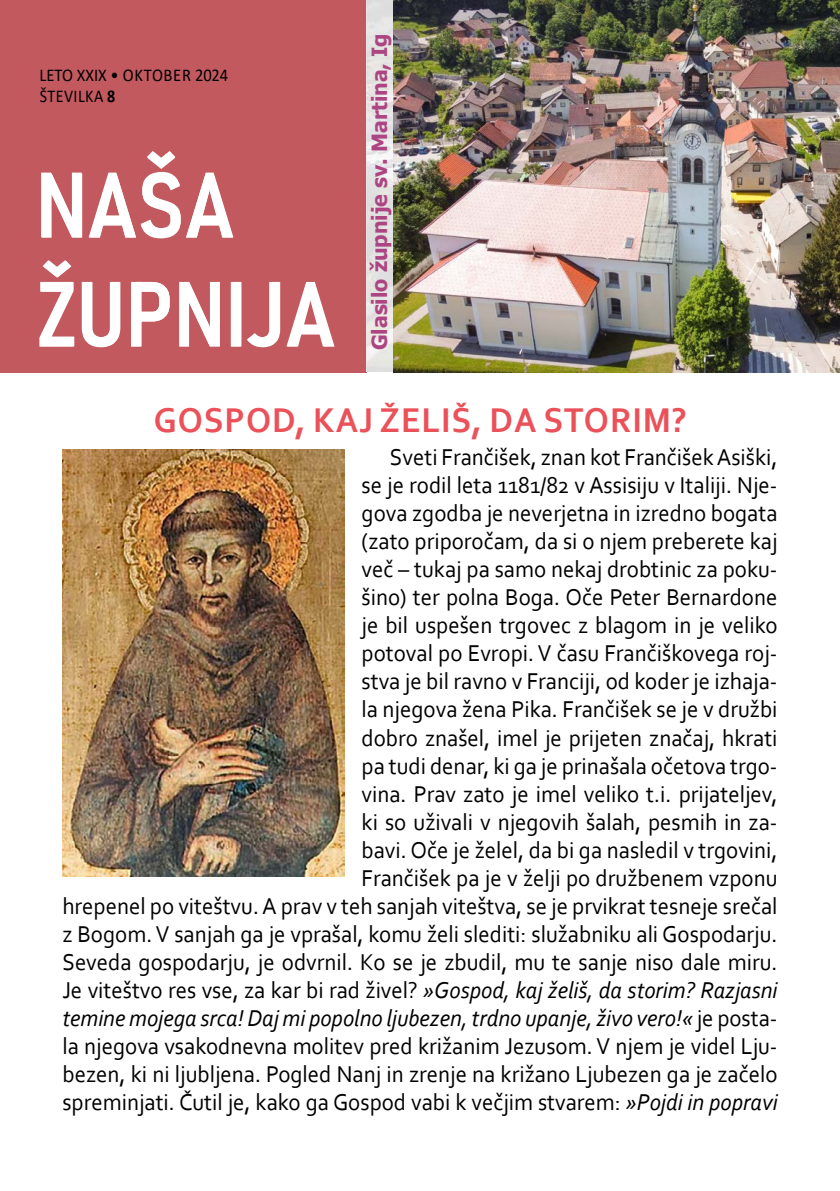
<style>
.page{position:relative;width:840px;height:1191px;background:#fff}
.page>*{position:absolute;margin:0;border:0;box-sizing:border-box;transform-origin:0 0}
.t1{font:700 36px "Corbel";letter-spacing:.03em;color:#ea5159;scale:.95 1}
.t2{font:24px/28px "Corbel";color:#000;text-align:right;scale:.95 1}
.t3{font:700 21.2px "Tahoma";color:#ad4582}
.t4{font:18px/21.6px "Calibri";letter-spacing:.025em;color:#000;scale:.92 1}
.s1{font-weight:700}
.s2{font-style:italic}
</style>
<div class="page">
<img style="left:366px;top:0;width:473px;height:372px">
<div style="left:0;top:0;width:366px;height:372px;background:#c2595f"></div>
<svg style="left:40px;top:152px;width:293px;height:195px"></svg>
<img style="left:62px;top:449px;width:282px;height:427px">
<p class="t4" style="left:39px;top:63px;width:207px">LETO XXIX • OKTOBER 2024<br>ŠTEVILKA <span class="s1">8</span></p>
<p class="t3" style="left:366px;top:350px;width:318px;rotate:-90deg">Glasilo župnije sv. Martina, Ig</p>
<h1 class="t1" style="left:154px;top:397px;width:562px">GOSPOD, KAJ ŽELIŠ, DA STORIM?</h1>
<p class="t2" style="left:62px;top:443px;width:754px">Sveti Frančišek, znan kot Frančišek Asiški,<br>se je rodil leta 1181/82 v Assisiju v Italiji. Nje-<br>gova zgodba je neverjetna in izredno bogata<br>(zato priporočam, da si o njem preberete kaj<br>več – tukaj pa samo nekaj drobtinic za poku-<br>šino) ter polna Boga. Oče Peter Bernardone<br>je bil uspešen trgovec z blagom in je veliko<br>potoval po Evropi. V času Frančiškovega roj-<br>stva je bil ravno v Franciji, od koder je izhaja-<br>la njegova žena Pika. Frančišek se je v družbi<br>dobro znašel, imel je prijeten značaj, hkrati<br>pa tudi denar, ki ga je prinašala očetova trgo-<br>vina. Prav zato je imel veliko t.i. prijateljev,<br>ki so uživali v njegovih šalah, pesmih in za-<br>bavi. Oče je želel, da bi ga nasledil v trgovini,<br>Frančišek pa je v želji po družbenem vzponu<br>hrepenel po viteštvu. A prav v teh sanjah viteštva, se je prvikrat tesneje srečal z Bogom. V sanjah ga je vprašal, komu želi slediti: služabniku ali Gospodarju.<br>Seveda gospodarju, je odvrnil. Ko se je zbudil, mu te sanje niso dale miru.<br>Je viteštvo res vse, za kar bi rad živel? <span class="s2">»Gospod, kaj želiš, da storim? Razjasni temine mojega srca! Daj mi popolno ljubezen, trdno upanje, živo vero!«</span> je posta&shy;la njegova vsakodnevna molitev pred križanim Jezusom. V njem je videl Lju&shy;bezen, ki ni ljubljena. Pogled Nanj in zrenje na križano Ljubezen ga je začelo spreminjati. Čutil je, kako ga Gospod vabi k večjim stvarem: <span class="s2">»Pojdi in popravi</span></p>
</div>
